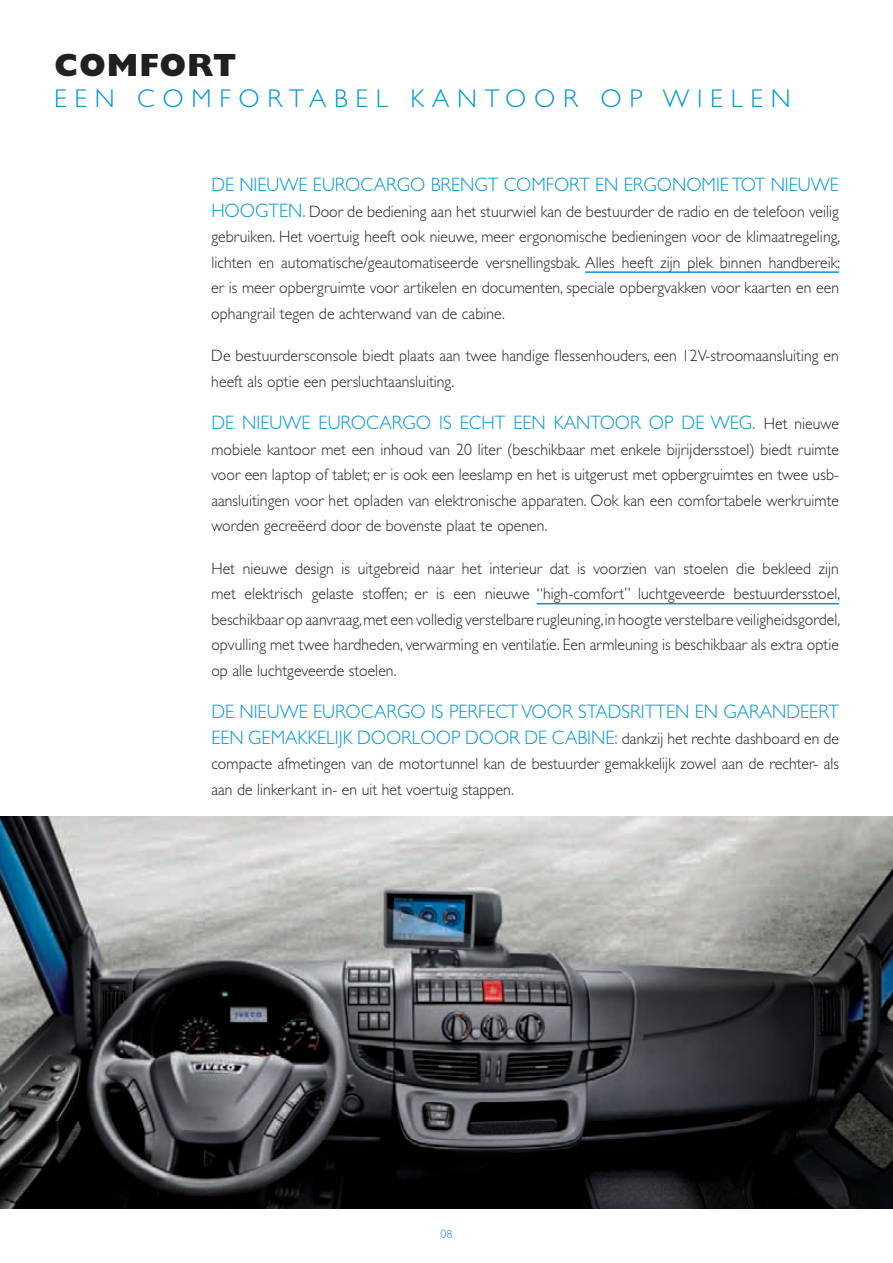
<style>
.page{position:relative;width:893px;height:1263px;background:#fff}
.page>*{position:absolute;margin:0;border:0;box-sizing:border-box;transform-origin:0 0}
.t1{font:800 32.25px "Gill Sans Std";letter-spacing:.025em;color:#231f20}
.t2{font:300 25.8px "Gill Sans Std";letter-spacing:.3em;color:#0096d7}
.t3{font:300 19.5px "Gill Sans Std";color:#0096d7;scale:.95 1}
.t4{font:300 16.5px/25.5px "Gill Sans Std";letter-spacing:.005em;color:#231f20;text-align:justify;scale:.95 1}
.t5{font:300 12px "Gill Sans Std";color:#0096d7}
.s1{font-size:19.5px;color:#0096d7}
</style>
<div class="page">
<img style="left:0;top:817px;width:893px;height:392px">
<hr style="left:585px;top:271px;width:254px;height:2px;background:#0096d7">
<hr style="left:537px;top:603px;width:302px;height:1px;background:#0096d7">
<h1 class="t1" style="left:54px;top:46px;width:184px">COMFORT</h1>
<h2 class="t2" style="left:54px;top:84px;width:738px">EEN COMFORTABEL KANTOOR OP WIELEN</h2>
<p class="t3" style="left:211px;top:174px;width:43px">De nieuwe</p>
<p class="t3" style="left:313px;top:174px;width:24px">Eurocargo</p>
<p class="t3" style="left:431px;top:174px;width:13px">brengt</p>
<p class="t3" style="left:504px;top:174px;width:14px">comfort</p>
<p class="t3" style="left:595px;top:174px;width:44px">en ergonomie</p>
<p class="t3" style="left:732px;top:174px;width:5px">tot</p>
<p class="t3" style="left:771px;top:174px;width:13px">nieuwe</p>
<p class="t3" style="left:211px;top:199px;width:15px">hoogten</p>
<p class="t4" style="left:211px;top:199px;width:664px;text-indent:91px"><span class="s1">.</span> Door de bediening aan het stuurwiel kan de bestuurder de radio en de telefoon veilig gebruiken. Het voertuig heeft ook nieuwe, meer ergonomische bedieningen voor de klimaatregeling, lichten en automatische/geautomatiseerde versnellingsbak. Alles heeft zijn plek binnen handbereik: er is meer opbergruimte voor artikelen en documenten, speciale opbergvakken voor kaarten en een ophangrail tegen de achterwand van de cabine.</p>
<p class="t4" style="left:211px;top:343px;width:662px">De bestuurdersconsole biedt plaats aan twee handige flessenhouders, een 12V-stroomaansluiting en heeft als optie een persluchtaansluiting.</p>
<p class="t3" style="left:211px;top:412px;width:46px">De nieuwe</p>
<p class="t3" style="left:319px;top:412px;width:24px">Eurocargo</p>
<p class="t3" style="left:439px;top:412px;width:35px">is echt</p>
<p class="t3" style="left:513px;top:412px;width:12px">een</p>
<p class="t3" style="left:554px;top:412px;width:14px">kantoor</p>
<p class="t3" style="left:649px;top:412px;width:81px">opdeweg</p>
<p class="t4" style="left:211px;top:411px;width:662px;text-indent:541px"><span class="s1">.</span> Het nieuwe mobiele kantoor met een inhoud van 20 liter (beschikbaar met enkele bijrijdersstoel) biedt ruimte voor een laptop of tablet; er is ook een leeslamp en het is uitgerust met opbergruimtes en twee usb&shy;aansluitingen voor het opladen van elektronische apparaten. Ook kan een comfortabele werkruimte worden gecreëerd door de bovenste plaat te openen.</p>
<p class="t4" style="left:211px;top:556px;width:664px">Het nieuwe design is uitgebreid naar het interieur dat is voorzien van stoelen die bekleed zijn met elektrisch gelaste stoffen; er is een nieuwe “high-comfort” luchtgeveerde bestuurdersstoel, beschikbaar op aanvraag, met een volledig verstelbare rugleuning, in hoogte verstelbare veiligheidsgordel, opvulling met twee hardheden, verwarming en ventilatie. Een armleuning is beschikbaar als extra optie op alle luchtgeveerde stoelen.</p>
<p class="t3" style="left:211px;top:701px;width:43px">De nieuwe</p>
<p class="t3" style="left:313px;top:701px;width:24px">Eurocargo</p>
<p class="t3" style="left:431px;top:701px;width:31px">is perfect</p>
<p class="t3" style="left:521px;top:701px;width:4px">voor</p>
<p class="t3" style="left:578px;top:701px;width:12px">stadsritten</p>
<p class="t3" style="left:695px;top:701px;width:44px">en garandeert</p>
<p class="t3" style="left:211px;top:726px;width:12px">een</p>
<p class="t3" style="left:248px;top:726px;width:11px">gemakkelijk</p>
<p class="t3" style="left:357px;top:726px;width:15px">doorloop</p>
<p class="t3" style="left:465px;top:726px;width:16px">door</p>
<p class="t3" style="left:524px;top:726px;width:32px">de cabine</p>
<p class="t4" style="left:211px;top:726px;width:662px;text-indent:403px"><span class="s1">:</span> dankzij het rechte dashboard en de compacte afmetingen van de motortunnel kan de bestuurder gemakkelijk zowel aan de rechter- als aan de linkerkant in- en uit het voertuig stappen.</p>
<p class="t5" style="left:440px;top:1228px;width:14px">08</p>
</div>
